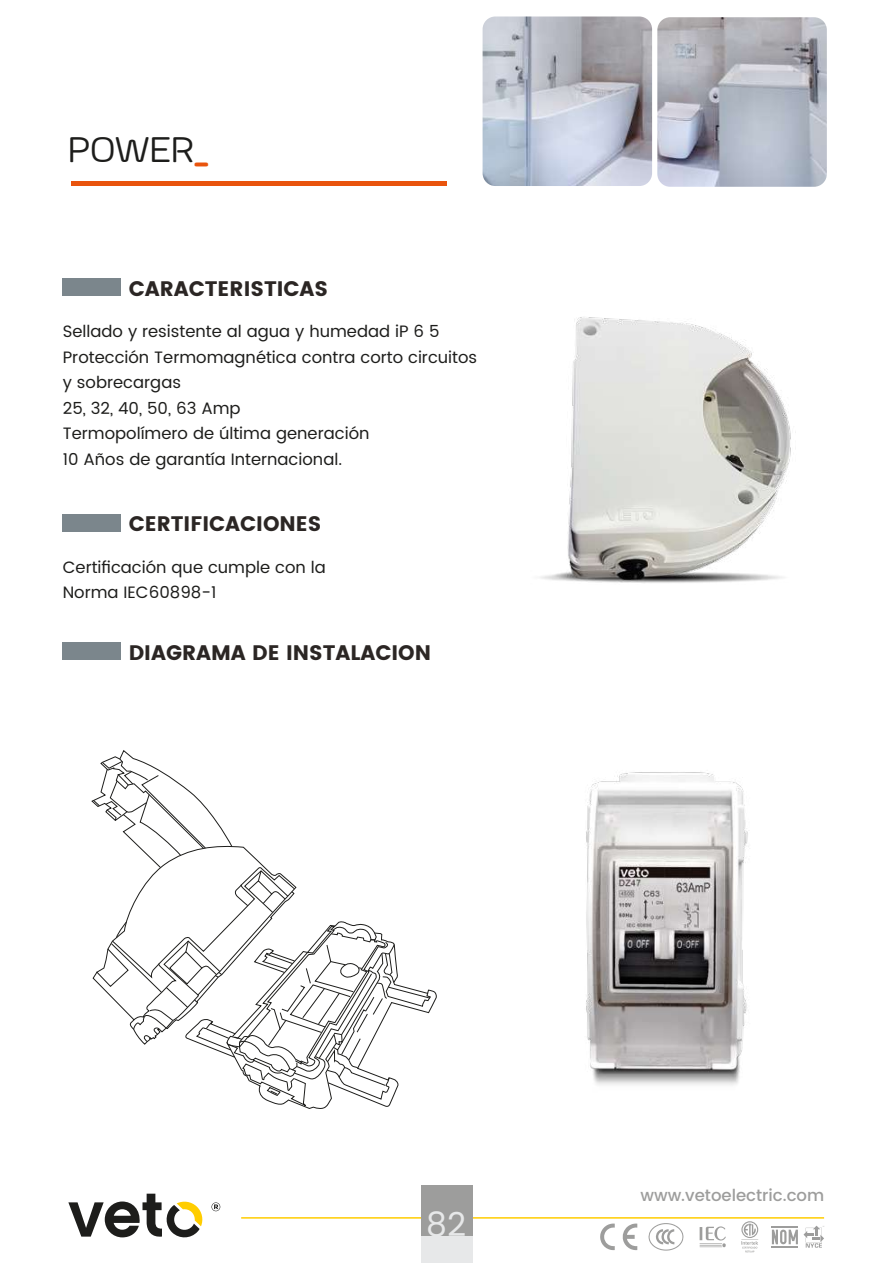
<style>
.page{position:relative;width:893px;height:1263px;background:#fff}
.page>*{position:absolute;margin:0;border:0;box-sizing:border-box;transform-origin:0 0}
.t1{font:35.4px "Byom";color:#1d1d1b}
.t2{font:33px "Poppins";color:#e7e8e9}
.t3{font:700 21px "Poppins";color:#2b2624}
.t4{font:16.5px/25.5px "Poppins";color:#1d1d1b}
.t5{font:500 16.5px "Poppins";color:#9d9d9c}
.s1{font-weight:700;color:#e9540d}
</style>
<div class="page">
<hr style="left:241px;top:1217px;width:583px;height:1px;background:#ffcd00">
<div style="left:421px;top:1185px;width:51px;height:51px;background:#9d9d9c"></div>
<div style="left:421px;top:1236px;width:51px;height:27px;background:#e7e8e9"></div>
<div style="left:63px;top:278px;width:58px;height:18px;background:#7b868c"></div>
<div style="left:63px;top:514px;width:58px;height:17px;background:#7b868c"></div>
<div style="left:63px;top:642px;width:58px;height:18px;background:#7b868c"></div>
<div style="left:71px;top:181px;width:375px;height:5px;background:#e9540d"></div>
<img style="left:483px;top:16px;width:344px;height:171px">
<svg style="left:622px;top:1223px;width:15px;height:27px"></svg>
<svg style="left:600px;top:1223px;width:15px;height:27px"></svg>
<svg style="left:648px;top:1223px;width:36px;height:27px"></svg>
<svg style="left:699px;top:1226px;width:27px;height:21px"></svg>
<svg style="left:772px;top:1226px;width:52px;height:22px"></svg>
<svg style="left:741px;top:1221px;width:17px;height:31px"></svg>
<svg style="left:68px;top:750px;width:353px;height:488px"></svg>
<img style="left:390px;top:750px;width:359px;height:360px">
<img style="left:540px;top:317px;width:256px;height:266px">
<h1 class="t1" style="left:68px;top:129px;width:143px">POWER<span class="s1">_</span></h1>
<p class="t3" style="left:129px;top:276px;width:201px">CARACTERISTICAS</p>
<p class="t4" style="left:63px;top:319px;width:416px">Sellado y resistente al agua y humedad iP 6 5<br>Protección Termomagnética contra corto circuitos y sobrecargas<br>25, 32, 40, 50, 63 Amp<br>Termopolímero de última generación<br>10 Años de garantía Internacional.</p>
<p class="t3" style="left:129px;top:511px;width:194px">CERTIFICACIONES</p>
<p class="t4" style="left:63px;top:555px;width:265px">Certificación que cumple con la<br>Norma IEC60898-1</p>
<p class="t3" style="left:129px;top:641px;width:304px">DIAGRAMA DE INSTALACION</p>
<h2 class="t2" style="left:426px;top:1200px;width:42px">82</h2>
<p class="t5" style="left:640px;top:1183px;width:185px">www.vetoelectric.com</p>
</div>
